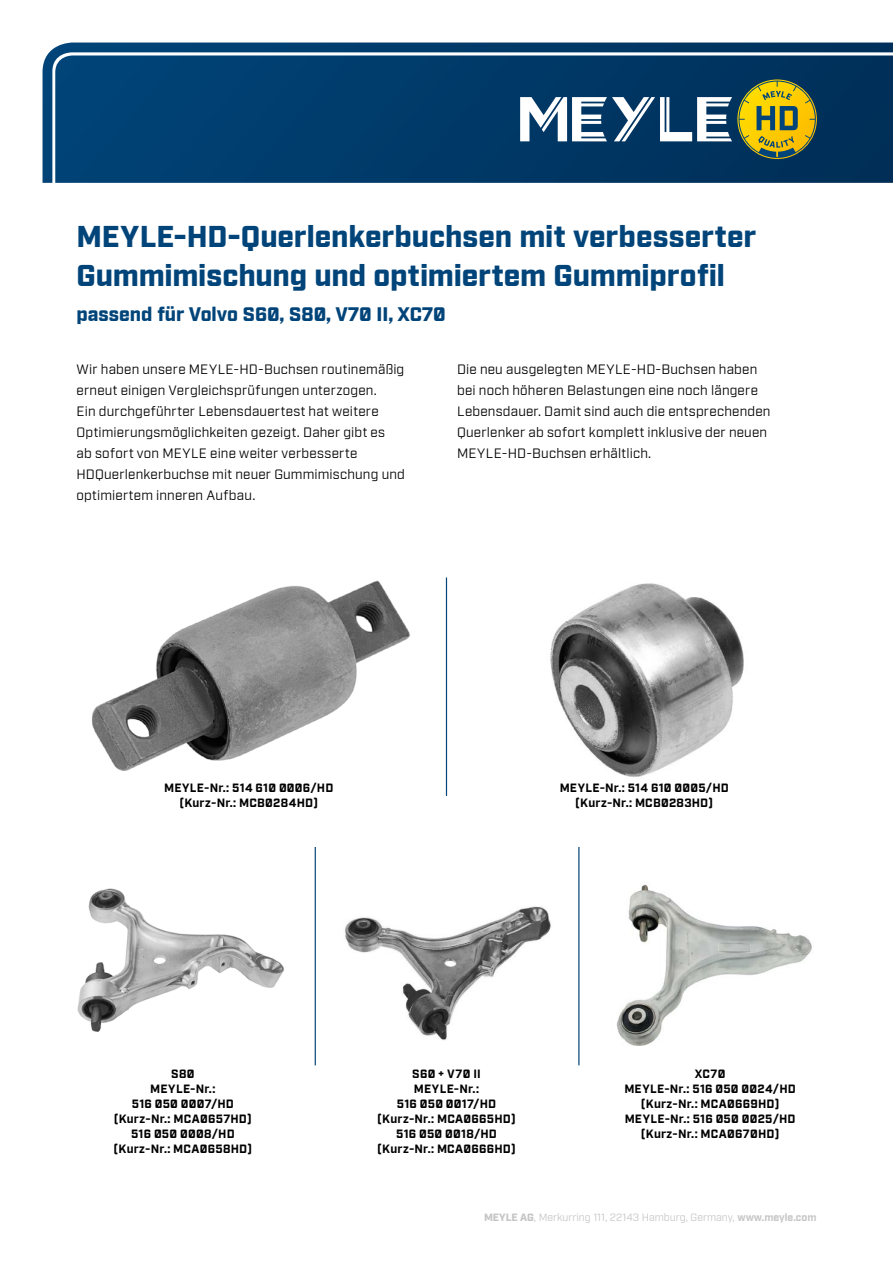
<style>
.page{position:relative;width:893px;height:1263px;background:#fff}
.page>*{position:absolute;margin:0;border:0;box-sizing:border-box;transform-origin:0 0}
.t1{font:900 30px/39px "Industry Meyle";letter-spacing:-.005em;color:#004479}
.t2{font:900 19.5px "Industry Meyle";color:#004479}
.t3{font:13.5px/21px "Industry Meyle";letter-spacing:.015em;color:#000}
.t4{font:700 12px/15px "Industry Meyle";letter-spacing:.02em;color:#000;text-align:center}
.t5{font:10.5px "Industry Meyle";color:#c6c6c6}
.s1{font-weight:900}
.s2{font-weight:700}
</style>
<div class="page">
<img style="left:92px;top:580px;width:318px;height:191px">
<img style="left:77px;top:888px;width:208px;height:144px">
<img style="left:616px;top:884px;width:196px;height:162px">
<img style="left:345px;top:906px;width:206px;height:134px">
<img style="left:550px;top:583px;width:194px;height:194px">
<hr style="left:446px;top:577px;width:1px;height:219px;background:#004479">
<svg style="left:43px;top:43px;width:850px;height:140px;background:#09416e"></svg>
<svg style="left:738px;top:81px;width:78px;height:77px;background:#9b9429"></svg>
<svg style="left:520px;top:97px;width:212px;height:44px"></svg>
<hr style="left:315px;top:847px;width:1px;height:218px;background:#004479">
<hr style="left:578px;top:847px;width:1px;height:218px;background:#004479">
<h1 class="t1" style="left:77px;top:219px;width:681px">MEYLE-HD-Querlenkerbuchsen mit verbesserter<br>Gummimischung und optimiertem Gummiprofil</h1>
<h2 class="t2" style="left:77px;top:302px;width:371px">passend für Volvo S60, S80, V70 II, XC70</h2>
<p class="t3" style="left:77px;top:359px;width:330px">Wir haben unsere MEYLE-HD-Buchsen routinemäßig erneut einigen Vergleichsprüfungen unterzogen.<br>Ein durchgeführter Lebensdauertest hat weitere Optimierungsmöglichkeiten gezeigt. Daher gibt es<br>ab sofort von MEYLE eine weiter verbesserte HDQuerlenkerbuchse mit neuer Gummimischung und optimiertem inneren Aufbau.</p>
<p class="t3" style="left:457px;top:359px;width:315px">Die neu ausgelegten MEYLE-HD-Buchsen haben bei noch höheren Belastungen eine noch längere Lebensdauer. Damit sind auch die entsprechenden Querlenker ab sofort komplett inklusive der neuen MEYLE-HD-Buchsen erhältlich.</p>
<p class="t4" style="left:164px;top:781px;width:171px">MEYLE-Nr.: 514 610 0006/HD (Kurz-Nr.: MCB0284HD)</p>
<p class="t4" style="left:560px;top:781px;width:171px">MEYLE-Nr.: 514 610 0005/HD (Kurz-Nr.: MCB0283HD)</p>
<p class="t4" style="left:114px;top:1067px;width:140px">S80<br>MEYLE-Nr.:<br>516 050 0007/HD (Kurz-Nr.: MCA0657HD)<br>516 050 0008/HD (Kurz-Nr.: MCA0658HD)</p>
<p class="t4" style="left:377px;top:1067px;width:140px">S60 + V70 II<br>MEYLE-Nr.:<br>516 050 0017/HD (Kurz-Nr.: MCA0665HD)<br>516 050 0018/HD (Kurz-Nr.: MCA0666HD)</p>
<p class="t4" style="left:624px;top:1067px;width:173px">XC70<br>MEYLE-Nr.: 516 050 0024/HD (Kurz-Nr.: MCA0669HD)<br>MEYLE-Nr.: 516 050 0025/HD (Kurz-Nr.: MCA0670HD)</p>
<p class="t5" style="left:484px;top:1211px;width:334px"><span class="s1">MEYLE AG</span>, Merkurring 111, 22143 Hamburg, Germany, <span class="s2">www.meyle.com</span></p>
</div>
